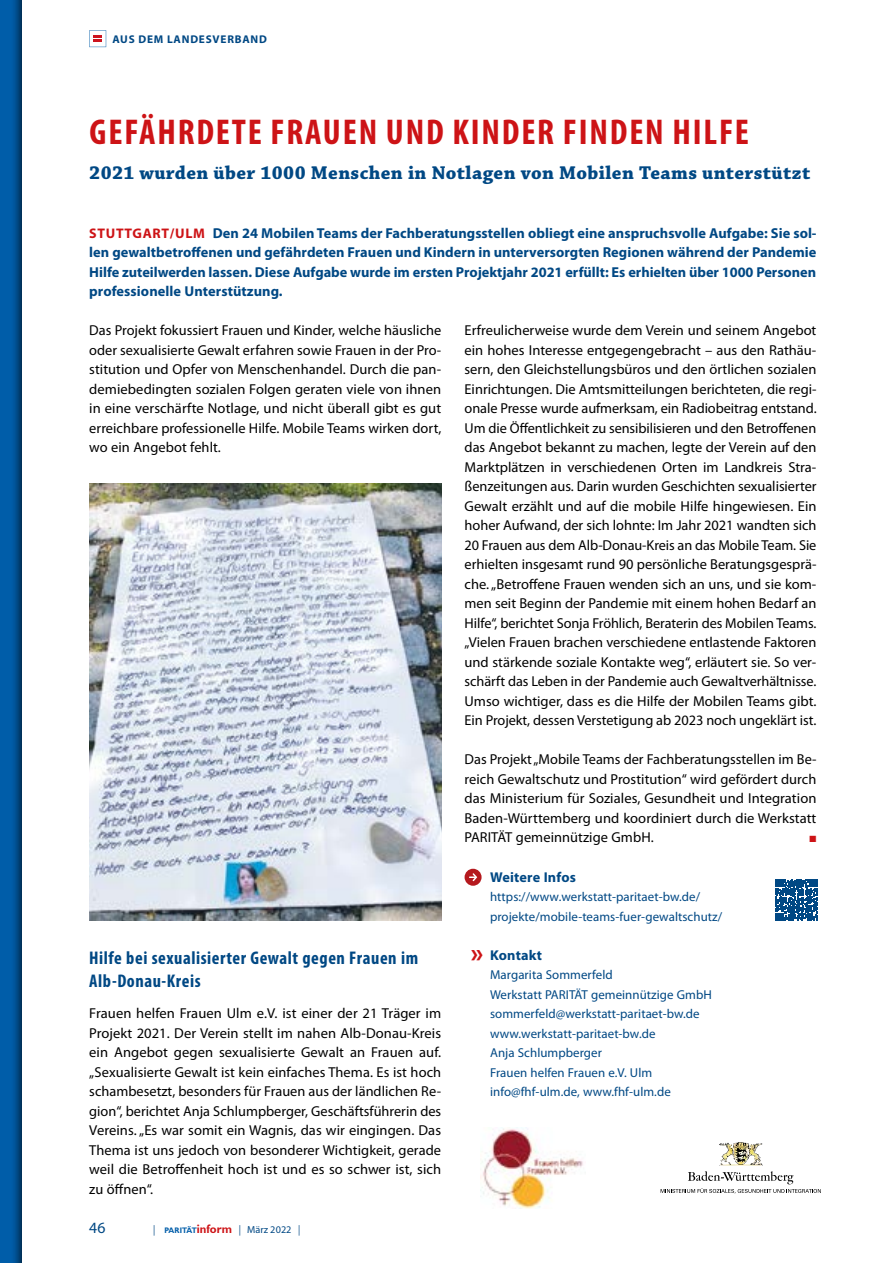
<style>
.page{position:relative;width:893px;height:1263px;background:#fff}
.page>*{position:absolute;margin:0;border:0;box-sizing:border-box;transform-origin:0 0}
.t1{font:700 condensed 36px "Myriad Pro";letter-spacing:.05em;color:#cd1316}
.t2{font:700 19.5px "Chaparral Pro";letter-spacing:.02em;color:#004884}
.t3{font:700 condensed 18.3px/22.5px "Myriad Pro";letter-spacing:.03em;color:#004884}
.t4{font:15.75px "Myriad";color:#004884}
.t5{font:14.4px/19.5px "Myriad Pro";letter-spacing:.005em;color:#000;text-align:justify}
.t6{font:700 14.4px/19.5px "Myriad Pro";letter-spacing:.005em;color:#004884;text-align:justify}
.t7{font:700 14.25px "Myriad Pro";letter-spacing:.015em;color:#004884}
.t8{font:12.9px/19.5px "Myriad Pro";letter-spacing:.005em;color:#004884}
.t9{font:700 11.25px "Myriad Pro";letter-spacing:.07em;color:#004884}
.t10{font:10.2px "Myriad";color:#004884}
.t11{font:9px "Zapf Dingbats ITC";color:#cd1316}
.s1{font-size:13.95px;color:#cd1316}
.s2{font-family:"Myriad Pro";font-style:italic;font-stretch:condensed;font-size:10.5px}
.s3{font-family:"Chantilly";font-weight:700;font-size:8.25px;color:#005da9}
.s4{font-family:"Chantilly";font-weight:700;font-size:12.75px;color:#cd1316}
.s5{font-size:27px;color:#cd1316}
</style>
<div class="page">
<div style="left:0;top:0;width:23px;height:1263px;background:#000;opacity:.75"></div>
<svg style="left:89px;top:30px;width:17px;height:17px"></svg>
<div style="left:465px;top:869px;width:17px;height:17px;background:#b5191e;border-radius:50%"></div>
<svg style="left:470px;top:873px;width:8px;height:9px"></svg>
<svg style="left:776px;top:879px;width:42px;height:42px"></svg>
<img style="left:89px;top:483px;width:352px;height:437px">
<img style="left:719px;top:1142px;width:44px;height:23px">
<svg style="left:661px;top:1171px;width:160px;height:22px"></svg>
<img style="left:480px;top:1127px;width:103px;height:82px">
<p class="t9" style="left:113px;top:32px;width:156px">AUS DEM LANDESVERBAND</p>
<h1 class="t1" style="left:90px;top:109px;width:661px">GEFÄHRDETE FRAUEN UND KINDER FINDEN HILFE</h1>
<h2 class="t2" style="left:89px;top:162px;width:722px">2021 wurden über 1000 Menschen in Notlagen von Mobilen Teams unterstützt</h2>
<p class="t6" style="left:89px;top:223px;width:729px"><span class="s1">STUTTGART/ULM</span> Den 24 Mobilen Teams der Fachberatungsstellen obliegt eine anspruchsvolle Aufgabe: Sie sol&shy;len gewaltbetroffenen und gefährdeten Frauen und Kindern in unterversorgten Regionen während der Pandemie Hilfe zuteilwerden lassen. Diese Aufgabe wurde im ersten Projektjahr 2021 erfüllt: Es erhielten über 1000 Personen professionelle Unterstützung.</p>
<p class="t5" style="left:89px;top:321px;width:354px">Das Projekt fokussiert Frauen und Kinder, welche häusliche oder sexualisierte Gewalt erfahren sowie Frauen in der Pro&shy;stitution und Opfer von Menschenhandel. Durch die pan&shy;demiebedingten sozialen Folgen geraten viele von ihnen in eine verschärfte Notlage, und nicht überall gibt es gut erreichbare professionelle Hilfe. Mobile Teams wirken dort, wo ein Angebot fehlt.</p>
<p class="t5" style="left:465px;top:321px;width:354px">Erfreulicherweise wurde dem Verein und seinem Angebot ein hohes Interesse entgegengebracht – aus den Rathäu&shy;sern, den Gleichstellungsbüros und den örtlichen sozialen Einrichtungen. Die Amtsmitteilungen berichteten, die regi&shy;onale Presse wurde aufmerksam, ein Radiobeitrag entstand.<br>Um die Öffentlichkeit zu sensibilisieren und den Betroffenen das Angebot bekannt zu machen, legte der Verein auf den Marktplätzen in verschiedenen Orten im Landkreis Stra&shy;ßenzeitungen aus. Darin wurden Geschichten sexualisierter Gewalt erzählt und auf die mobile Hilfe hingewiesen. Ein hoher Aufwand, der sich lohnte: Im Jahr 2021 wandten sich 20 Frauen aus dem Alb-Donau-Kreis an das Mobile Team. Sie erhielten insgesamt rund 90 persönliche Beratungsgesprä&shy;che. „Betroffene Frauen wenden sich an uns, und sie kom&shy;men seit Beginn der Pandemie mit einem hohen Bedarf an Hilfe“, berichtet Sonja Fröhlich, Beraterin des Mobilen Teams. „Vielen Frauen brachen verschiedene entlastende Faktoren und stärkende soziale Kontakte weg“, erläutert sie. So ver&shy;schärft das Leben in der Pandemie auch Gewaltverhältnisse.<br>Umso wichtiger, dass es die Hilfe der Mobilen Teams gibt.<br>Ein Projekt, dessen Verstetigung ab 2023 noch ungeklärt ist.</p>
<p class="t5" style="left:465px;top:750px;width:353px">Das Projekt „Mobile Teams der Fachberatungsstellen im Be&shy;reich Gewaltschutz und Prostitution“ wird gefördert durch das Ministerium für Soziales, Gesundheit und Integration Baden-Württemberg und koordiniert durch die Werkstatt PARITÄT gemeinnützige GmbH.</p>
<p class="t11" style="left:810px;top:835px;width:8px">■</p>
<p class="t3" style="left:89px;top:946px;width:330px">Hilfe bei sexualisierter Gewalt gegen Frauen im<br>Alb-Donau-Kreis</p>
<p class="t5" style="left:89px;top:1003px;width:353px">Frauen helfen Frauen Ulm e.V. ist einer der 21 Träger im Projekt 2021. Der Verein stellt im nahen Alb-Donau-Kreis ein Angebot gegen sexualisierte Gewalt an Frauen auf. „Sexualisierte Gewalt ist kein einfaches Thema. Es ist hoch schambesetzt, besonders für Frauen aus der ländlichen Re&shy;gion“, berichtet Anja Schlumpberger, Geschäftsführerin des Vereins. „Es war somit ein Wagnis, das wir eingingen. Das Thema ist uns jedoch von besonderer Wichtigkeit, gerade weil die Betroffenheit hoch ist und es so schwer ist, sich zu öffnen“.</p>
<p class="t4" style="left:89px;top:1220px;width:18px">46</p>
<p class="t10" style="left:153px;top:1225px;width:148px"><span class="s2">|</span> <span class="s3">PARITÄT</span><span class="s4">inform</span> <span class="s2">|</span> März 2022 <span class="s2">|</span></p>
<p class="t7" style="left:490px;top:867px;width:88px">Weitere Infos</p>
<p class="t8" style="left:490px;top:887px;width:234px">https://www.werkstatt-paritaet-bw.de/ projekte/mobile-teams-fuer-gewaltschutz/</p>
<p class="t7" style="left:471px;top:945px;width:73px"><span class="s5">»</span> Kontakt</p>
<p class="t8" style="left:490px;top:965px;width:223px">Margarita Sommerfeld<br>Werkstatt PARITÄT gemeinnützige GmbH sommerfeld@werkstatt-paritaet-bw.de www.werkstatt-paritaet-bw.de<br>Anja Schlumpberger<br>Frauen helfen Frauen e.V. Ulm info@fhf-ulm.de, www.fhf-ulm.de</p>
</div>
